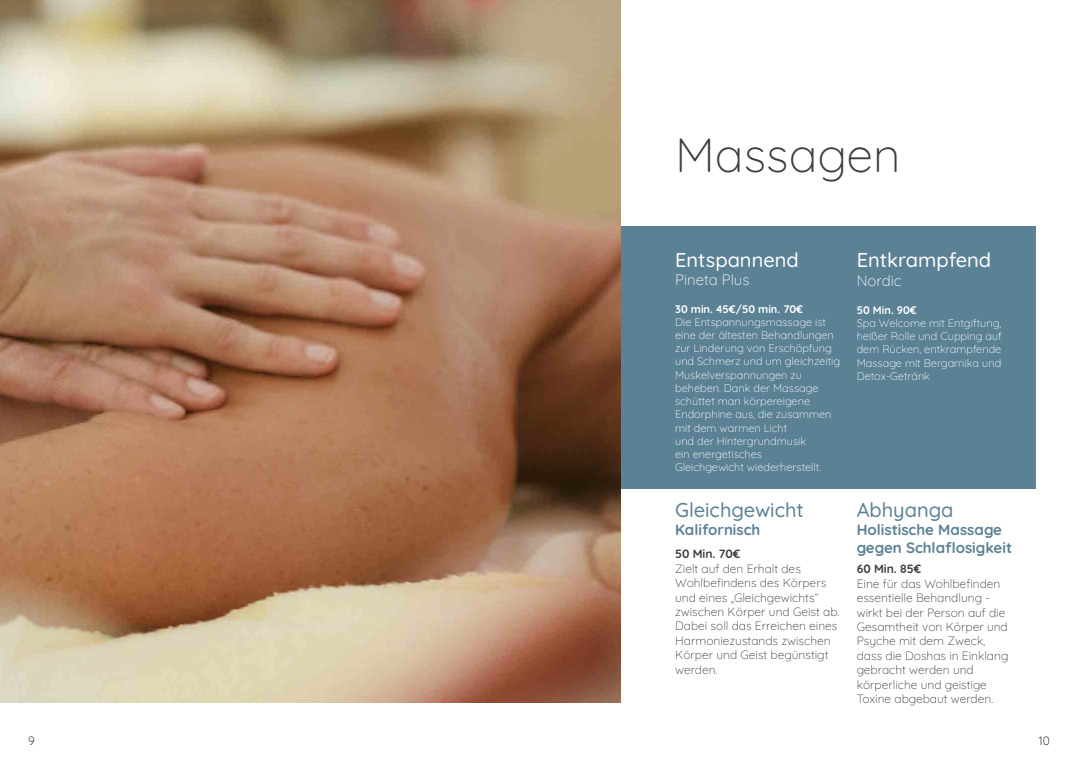
<style>
.page{position:relative;width:1078px;height:766px;background:#fff}
.page>*{position:absolute;margin:0;border:0;box-sizing:border-box;transform-origin:0 0}
.t1{font:300 48px "Quicksand";color:#3c3c3b}
.t2{font:500 20px "Quicksand";color:#fff}
.t3{font:500 20px "Quicksand";color:#5b8195}
.t4{font:700 15px/18px "Quicksand";color:#5b8195}
.t5{font:300 15px "Quicksand";color:#fff}
.t6{font:300 12px/14.4px "Quicksand";color:#3c3c3b}
.t7{font:700 12px "Quicksand";color:#3c3c3b}
.t8{font:300 12px "Quicksand";color:#000}
.t9{font:300 11px/13.2px "Quicksand";color:#fff}
.t10{font:700 11px "Quicksand";color:#fff}
</style>
<div class="page">
<div style="left:450px;top:226px;width:585px;height:262px;background:#5b8195"></div>
<img style="left:0;top:0;width:620px;height:702px">
<h1 class="t1" style="left:675px;top:118px;width:227px">Massagen</h1>
<h2 class="t2" style="left:675px;top:244px;width:125px">Entspannend</h2>
<h3 class="t5" style="left:675px;top:268px;width:76px">Pineta Plus</h3>
<p class="t10" style="left:675px;top:300px;width:129px">30 min. 45€/50 min. 70€</p>
<p class="t9" style="left:675px;top:314px;width:166px">Die Entspannungsmassage ist eine der ältesten Behandlungen zur Linderung von Erschöpfung und Schmerz und um gleichzeitig<br>Muskelverspannungen zu beheben. Dank der Massage schüttet man körpereigene<br>Endorphine aus, die zusammen mit dem warmen Licht<br>und der Hintergrundmusik<br>ein energetisches<br>Gleichgewicht wiederherstellt.</p>
<h2 class="t3" style="left:675px;top:494px;width:130px">Gleichgewicht</h2>
<h3 class="t4" style="left:675px;top:519px;width:87px">Kalifornisch</h3>
<p class="t7" style="left:675px;top:544px;width:67px">50 Min. 70€</p>
<p class="t6" style="left:675px;top:560px;width:166px">Zielt auf den Erhalt des<br>Wohlbefindens des Körpers und eines „Gleichgewichts“ zwischen Körper und Geist ab.<br>Dabei soll das Erreichen eines<br>Harmoniezustands zwischen<br>Körper und Geist begünstigt werden.</p>
<h2 class="t2" style="left:856px;top:244px;width:136px">Entkrampfend</h2>
<h3 class="t5" style="left:856px;top:269px;width:46px">Nordic</h3>
<p class="t10" style="left:856px;top:301px;width:62px">50 Min. 90€</p>
<p class="t9" style="left:856px;top:315px;width:147px;text-align:justify">Spa Welcome mit Entgiftung, heißer Rolle und Cupping auf dem Rücken, entkrampfende Massage mit Bergarnika und Detox-Getränk</p>
<h2 class="t3" style="left:856px;top:494px;width:98px">Abhyanga</h2>
<h3 class="t4" style="left:856px;top:519px;width:157px">Holistische Massage gegen Schlaflosigkeit</h3>
<p class="t7" style="left:856px;top:559px;width:66px">60 Min. 85€</p>
<p class="t6" style="left:856px;top:575px;width:153px">Eine für das Wohlbefinden essentielle Behandlung - wirkt bei der Person auf die<br>Gesamtheit von Körper und<br>Psyche mit dem Zweck, dass die Doshas in Einklang gebracht werden und körperliche und geistige<br>Toxine abgebaut werden.</p>
<p class="t8" style="left:28px;top:731px;width:8px">9</p>
<p class="t8" style="left:1038px;top:731px;width:13px">10</p>
</div>
